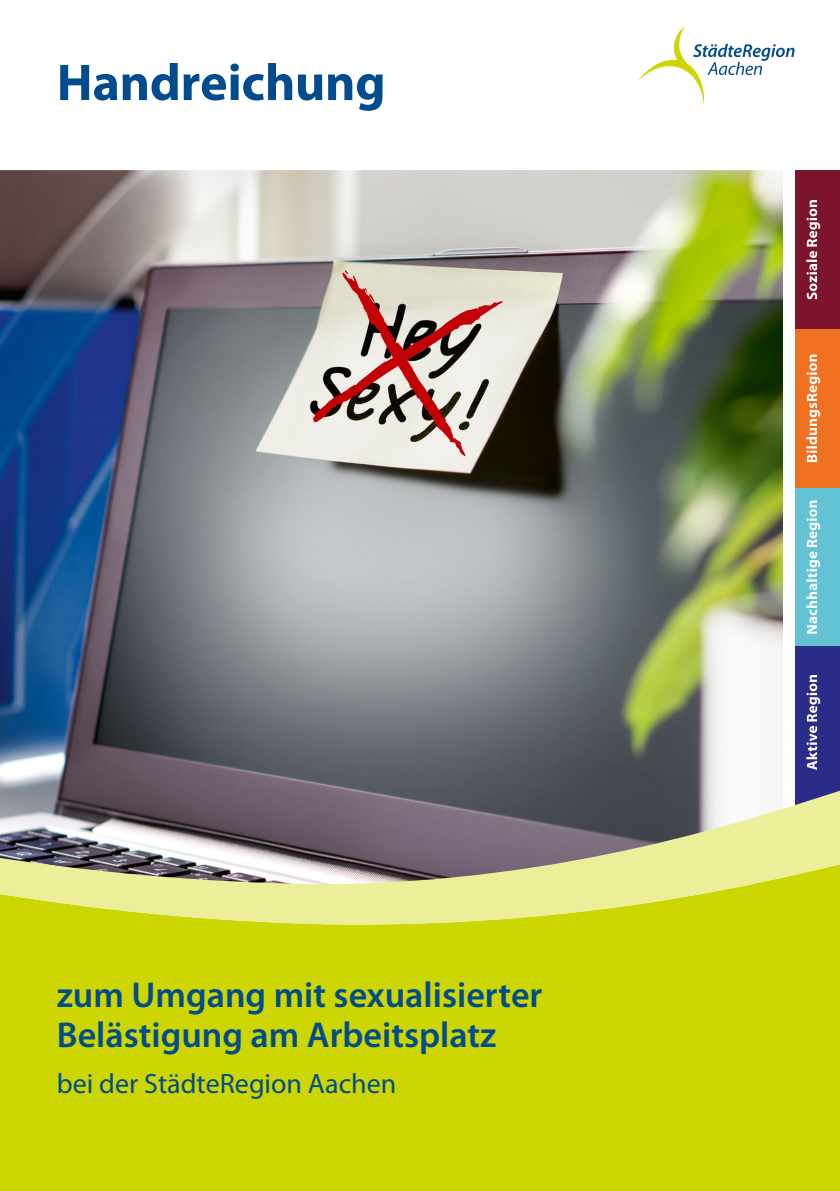
<style>
.page{position:relative;width:840px;height:1191px;background:#fff}
.page>*{position:absolute;margin:0;border:0;box-sizing:border-box;transform-origin:0 0}
.t1{font:700 52px "Myriad Pro";letter-spacing:-.005em;color:#004c8e}
.t2{font:600 36px/40px "Myriad Pro";color:#004c8e}
.t3{font:28px "Myriad Pro";color:#004c8e}
</style>
<div class="page">
<img style="left:0;top:170px;width:782px;height:615px">
<div style="left:794px;top:170px;width:45px;height:159px;background:#7d142d"></div>
<svg style="left:806px;top:200px;width:13px;height:99px"></svg>
<div style="left:794px;top:329px;width:45px;height:159px;background:#ef7021"></div>
<svg style="left:806px;top:354px;width:13px;height:108px"></svg>
<div style="left:794px;top:488px;width:45px;height:158px;background:#63c3d5"></div>
<svg style="left:806px;top:500px;width:13px;height:133px"></svg>
<div style="left:794px;top:646px;width:45px;height:159px;background:#2b2c87"></div>
<svg style="left:806px;top:675px;width:13px;height:95px"></svg>
<div style="left:0;top:924px;width:839px;height:267px;background:#cdd600"></div>
<svg style="left:0;top:785px;width:839px;height:139px;background:#aaa979"></svg>
<svg style="left:637px;top:26px;width:157px;height:80px"></svg>
<svg style="left:312px;top:269px;width:191px;height:187px;background:#c5aea6"></svg>
<p class="t1" style="left:57px;top:53px;width:330px">Handreichung</p>
<p class="t2" style="left:57px;top:975px;width:487px">zum Umgang mit sexualisierter<br>Belästigung am Arbeitsplatz</p>
<p class="t3" style="left:57px;top:1068px;width:341px">bei der StädteRegion Aachen</p>
</div>
